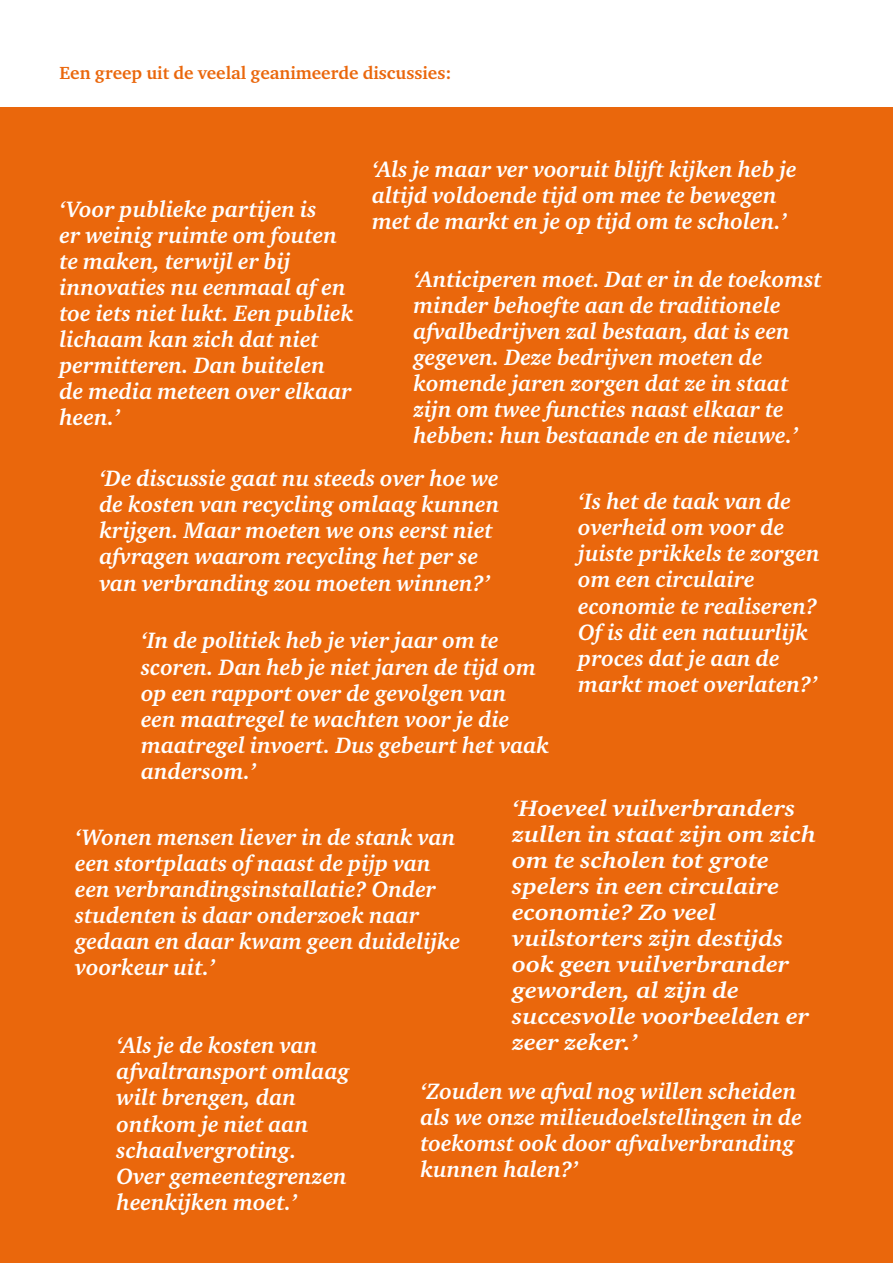
<style>
.page{position:relative;width:893px;height:1263px;background:#fff}
.page>*{position:absolute;margin:0;border:0;box-sizing:border-box;transform-origin:0 0}
.t1{font:italic 700 22.8px/26.1px "Charter ITC Std";color:#fff}
.t2{font:italic 700 22.8px/26.1px "Charter ITC Std";color:#fff;scale:1.12 1}
.t3{font:700 18px "Charter ITC Std";color:#ea670c}
</style>
<div class="page">
<div style="left:0;top:108px;width:893px;height:1155px;background:#ea670c"></div>
<p class="t3" style="left:60px;top:61px;width:393px">Een greep uit de veelal geanimeerde discussies:</p>
<p class="t1" style="left:372px;top:156px;width:426px">‘Als je maar ver vooruit blijft kijken heb je altijd voldoende tijd om mee te bewegen met de markt en je op tijd om te scholen.’</p>
<p class="t1" style="left:60px;top:196px;width:295px">‘Voor publieke partijen is<br>er weinig ruimte om fouten te maken, terwijl er bij innovaties nu eenmaal af en toe iets niet lukt. Een publiek lichaam kan zich dat niet permitteren. Dan buitelen de media meteen over elkaar heen.’</p>
<p class="t1" style="left:413px;top:265px;width:410px">‘Anticiperen moet. Dat er in de toekomst minder behoefte aan de traditionele afvalbedrijven zal bestaan, dat is een gegeven. Deze bedrijven moeten de komende jaren zorgen dat ze in staat zijn om twee functies naast elkaar te hebben: hun bestaande en de nieuwe.’</p>
<p class="t1" style="left:99px;top:465px;width:402px">‘De discussie gaat nu steeds over hoe we de kosten van recycling omlaag kunnen krijgen. Maar moeten we ons eerst niet afvragen waarom recycling het per se van verbranding zou moeten winnen?’</p>
<p class="t1" style="left:141px;top:627px;width:410px">‘In de politiek heb je vier jaar om te scoren. Dan heb je niet jaren de tijd om op een rapport over de gevolgen van<br>een maatregel te wachten voor je die maatregel invoert. Dus gebeurt het vaak andersom.’</p>
<p class="t1" style="left:578px;top:488px;width:243px">‘Is het de taak van de overheid om voor de juiste prikkels te zorgen om een circulaire economie te realiseren?<br>Of is dit een natuurlijk proces dat je aan de markt moet overlaten?’</p>
<p class="t2" style="left:512px;top:794px;width:273px">‘Hoeveel vuilverbranders zullen in staat zijn om zich om te scholen tot grote spelers in een circulaire economie? Zo veel vuilstorters zijn destijds ook geen vuilverbrander geworden, al zijn de succesvolle voorbeelden er zeer zeker.’</p>
<p class="t1" style="left:75px;top:824px;width:387px">‘Wonen mensen liever in de stank van een stortplaats of naast de pijp van een verbrandingsinstallatie? Onder studenten is daar onderzoek naar gedaan en daar kwam geen duidelijke voorkeur uit.’</p>
<p class="t1" style="left:117px;top:1032px;width:234px">‘Als je de kosten van afvaltransport omlaag wilt brengen, dan ontkom je niet aan schaalvergroting.<br>Over gemeentegrenzen heenkijken moet.’</p>
<p class="t1" style="left:420px;top:1078px;width:383px">‘Zouden we afval nog willen scheiden als we onze milieudoelstellingen in de toekomst ook door afvalverbranding kunnen halen?’</p>
</div>
